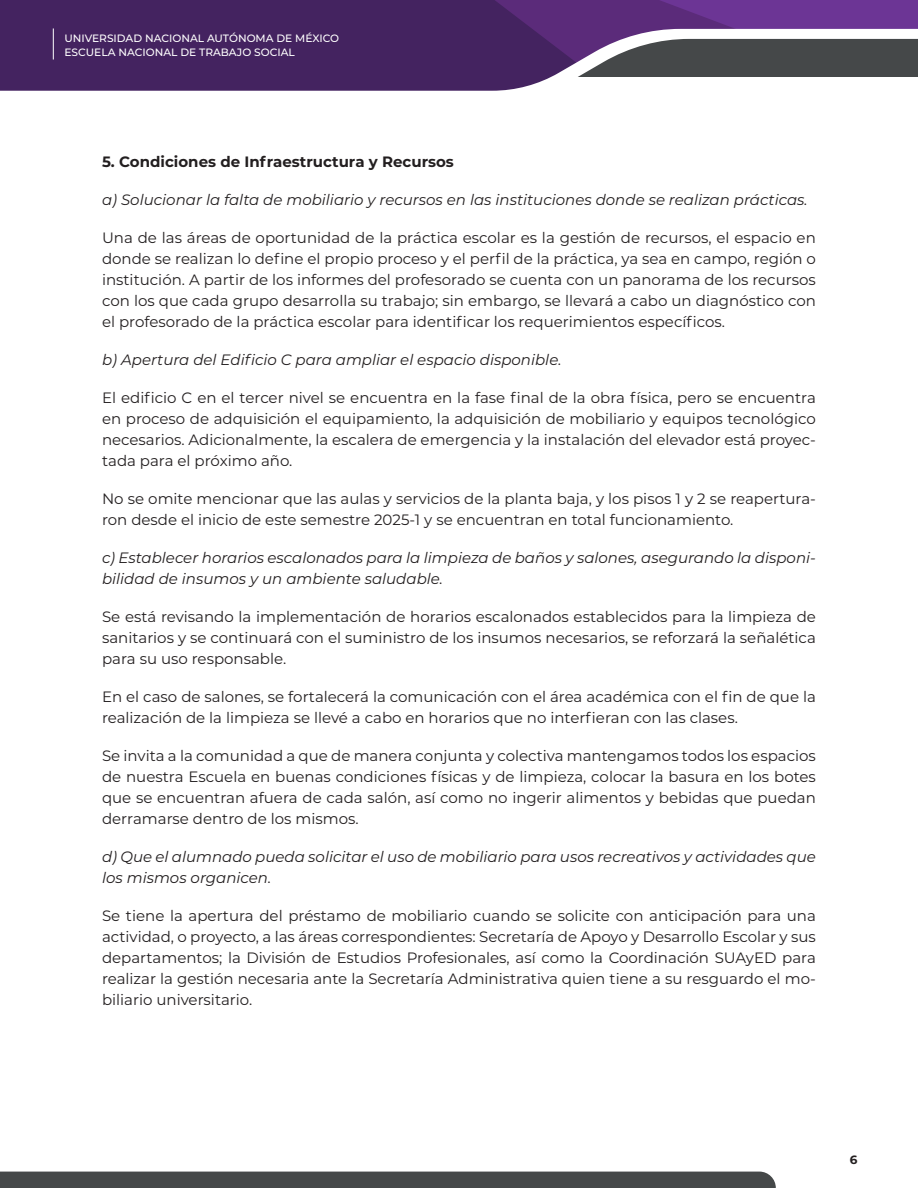
<style>
.page{position:relative;width:918px;height:1188px;background:#fff}
.page>*{position:absolute;margin:0;border:0;box-sizing:border-box;transform-origin:0 0}
.t1{font:15px/21px "Montserrat";color:#231f20;text-align:justify}
.t2{font:italic 15px/21px "Montserrat";color:#231f20}
.t3{font:700 15px "Montserrat";color:#231f20}
.t4{font:700 12px "Montserrat";color:#231f20}
.t5{font:500 10.65px/13.5px "Montserrat";color:#fff}
</style>
<div class="page">
<div style="left:755px;top:0;width:163px;height:29px;background:#6c3595"></div>
<svg style="left:586px;top:0;width:169px;height:29px;fill:#5b2b7a"></svg>
<svg style="left:0;top:0;width:586px;height:29px;fill:#442360"></svg>
<svg style="left:0;top:29px;width:918px;height:62px;fill:#442360"></svg>
<div style="left:0;top:1172px;width:776px;height:16px;background:#454849"></div>
<hr style="left:53px;top:28px;width:1px;height:32px;background:#fff">
<p class="t5" style="left:64px;top:31px;width:276px">UNIVERSIDAD NACIONAL AUTÓNOMA DE MÉXICO<br>ESCUELA NACIONAL DE TRABAJO SOCIAL</p>
<p class="t3" style="left:102px;top:151px;width:353px">5. Condiciones de Infraestructura y Recursos</p>
<p class="t2" style="left:102px;top:189px;width:707px">a) Solucionar la falta de mobiliario y recursos en las instituciones donde se realizan prácticas.</p>
<p class="t1" style="left:102px;top:227px;width:715px">Una de las áreas de oportunidad de la práctica escolar es la gestión de recursos, el espacio en donde se realizan lo define el propio proceso y el perfil de la práctica, ya sea en campo, región o institución. A partir de los informes del profesorado se cuenta con un panorama de los recursos con los que cada grupo desarrolla su trabajo; sin embargo, se llevará a cabo un diagnóstico con el profesorado de la práctica escolar para identificar los requerimientos específicos.</p>
<p class="t2" style="left:102px;top:349px;width:461px">b) Apertura del Edificio C para ampliar el espacio disponible.</p>
<p class="t1" style="left:102px;top:387px;width:715px">El edificio C en el tercer nivel se encuentra en la fase final de la obra física, pero se encuentra en proceso de adquisición el equipamiento, la adquisición de mobiliario y equipos tecnológico necesarios. Adicionalmente, la escalera de emergencia y la instalación del elevador está proyec&shy;tada para el próximo año.</p>
<p class="t1" style="left:102px;top:488px;width:716px">No se omite mencionar que las aulas y servicios de la planta baja, y los pisos 1 y 2 se reapertura&shy;ron desde el inicio de este semestre 2025-1 y se encuentran en total funcionamiento.</p>
<p class="t2" style="left:102px;top:547px;width:715px">c) Establecer horarios escalonados para la limpieza de baños y salones, asegurando la disponi&shy;bilidad de insumos y un ambiente saludable.</p>
<p class="t1" style="left:102px;top:606px;width:715px">Se está revisando la implementación de horarios escalonados establecidos para la limpieza de sanitarios y se continuará con el suministro de los insumos necesarios, se reforzará la señalética para su uso responsable.</p>
<p class="t1" style="left:102px;top:686px;width:715px">En el caso de salones, se fortalecerá la comunicación con el área académica con el fin de que la realización de la limpieza se llevé a cabo en horarios que no interfieran con las clases.</p>
<p class="t1" style="left:102px;top:745px;width:715px">Se invita a la comunidad a que de manera conjunta y colectiva mantengamos todos los espacios de nuestra Escuela en buenas condiciones físicas y de limpieza, colocar la basura en los botes que se encuentran afuera de cada salón, así como no ingerir alimentos y bebidas que puedan derramarse dentro de los mismos.</p>
<p class="t2" style="left:102px;top:846px;width:715px">d) Que el alumnado pueda solicitar el uso de mobiliario para usos recreativos y actividades que los mismos organicen.</p>
<p class="t1" style="left:102px;top:905px;width:715px">Se tiene la apertura del préstamo de mobiliario cuando se solicite con anticipación para una actividad, o proyecto, a las áreas correspondientes: Secretaría de Apoyo y Desarrollo Escolar y sus departamentos; la División de Estudios Profesionales, así como la Coordinación SUAyED para realizar la gestión necesaria ante la Secretaría Administrativa quien tiene a su resguardo el mo&shy;biliario universitario.</p>
<p class="t4" style="left:850px;top:1151px;width:9px">6</p>
</div>
